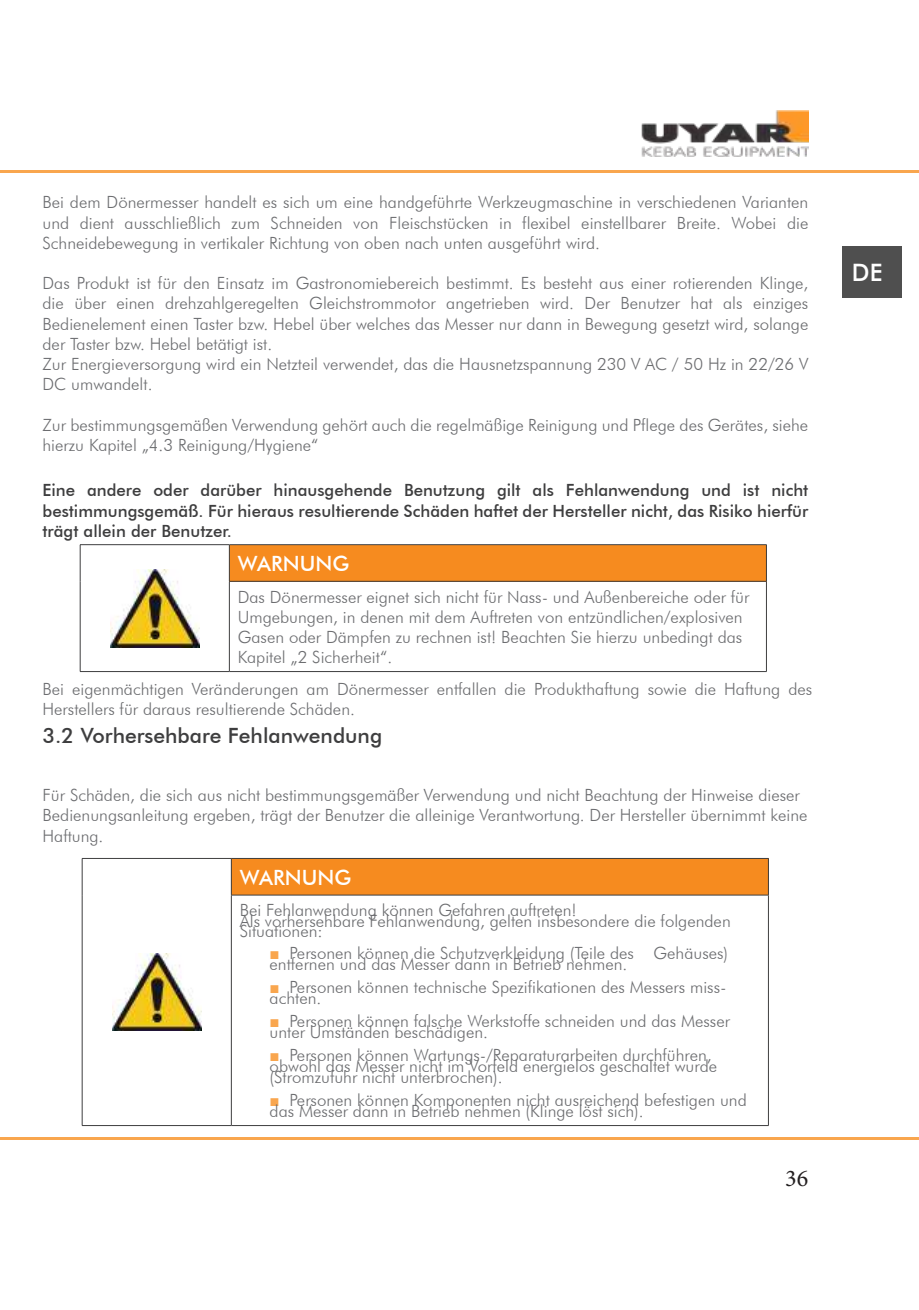
<style>
.page{position:relative;width:919px;height:1310px;background:#fff}
.page>*{position:absolute;margin:0;border:0;box-sizing:border-box;transform-origin:0 0}
.t1{font:24px "Minion Pro";color:#231f20}
.t2{font:500 24px "Futura BT";color:#fff}
.t3{font:500 21px "Futura BT";color:#3e3e3f}
.t4{font:500 21px "Futura BT";color:#fff}
.t5{font:300 16.8px/20.1px "Futura BT";color:#6c6d70}
.t6{font:500 16.8px/20.1px "Futura BT";color:#3e3e3f;text-align:justify}
.s1{font-family:"Arial";font-weight:400;color:#f9a64e}
</style>
<div class="page">
<hr style="left:0;top:1137px;width:918px;height:3px;background:#f9a64e">
<hr style="left:0;top:170px;width:918px;height:3px;background:#f9a64e">
<img style="left:641px;top:111px;width:167px;height:46px">
<div style="left:229px;top:545px;width:537px;height:36px;background:#f68b1f"></div>
<hr style="left:80px;top:544px;width:149px;height:1px;background:#3e3e3f">
<hr style="left:80px;top:545px;width:1px;height:36px;background:#3e3e3f">
<hr style="left:80px;top:581px;width:1px;height:90px;background:#3e3e3f">
<hr style="left:80px;top:671px;width:149px;height:1px;background:#3e3e3f">
<hr style="left:229px;top:544px;width:537px;height:1px;background:#3e3e3f">
<hr style="left:229px;top:545px;width:1px;height:36px;background:#3e3e3f">
<hr style="left:765px;top:545px;width:1px;height:36px;background:#3e3e3f">
<hr style="left:229px;top:581px;width:537px;height:1px;background:#3e3e3f">
<hr style="left:229px;top:581px;width:1px;height:90px;background:#3e3e3f">
<hr style="left:765px;top:581px;width:1px;height:90px;background:#3e3e3f">
<hr style="left:229px;top:671px;width:537px;height:1px;background:#3e3e3f">
<img style="left:110px;top:569px;width:89px;height:78px">
<div style="left:231px;top:858px;width:537px;height:37px;background:#f68b1f"></div>
<hr style="left:82px;top:858px;width:149px;height:1px;background:#3e3e3f">
<hr style="left:82px;top:858px;width:1px;height:37px;background:#3e3e3f">
<hr style="left:82px;top:895px;width:1px;height:230px;background:#3e3e3f">
<hr style="left:82px;top:1125px;width:149px;height:1px;background:#3e3e3f">
<hr style="left:231px;top:858px;width:537px;height:1px;background:#3e3e3f">
<hr style="left:231px;top:858px;width:1px;height:37px;background:#3e3e3f">
<hr style="left:767px;top:858px;width:1px;height:37px;background:#3e3e3f">
<hr style="left:231px;top:894px;width:537px;height:1px;background:#3e3e3f">
<hr style="left:231px;top:895px;width:1px;height:230px;background:#3e3e3f">
<hr style="left:767px;top:895px;width:1px;height:230px;background:#3e3e3f">
<hr style="left:231px;top:1125px;width:537px;height:1px;background:#3e3e3f">
<img style="left:112px;top:953px;width:89px;height:78px">
<div style="left:842px;top:247px;width:59px;height:51px;background:#4f4f4f"></div>
<p class="t5" style="left:43px;top:192px;width:767px;text-align:justify">Bei dem Dönermesser handelt es sich um eine handgeführte Werkzeugmaschine in verschiedenen Varianten und dient ausschließlich zum Schneiden von Fleischstücken in flexibel einstellbarer Breite. Wobei die Schneidebewegung in vertikaler Richtung von oben nach unten ausgeführt wird.</p>
<p class="t5" style="left:43px;top:273px;width:767px">Das Produkt ist für den Einsatz im Gastronomiebereich bestimmt. Es besteht aus einer rotierenden Klinge, die über einen drehzahlgeregelten Gleichstrommotor angetrieben wird. Der Benutzer hat als einziges Bedienelement einen Taster bzw. Hebel über welches das Messer nur dann in Bewegung gesetzt wird, solange der Taster bzw. Hebel betätigt ist.<br>Zur Energieversorgung wird ein Netzteil verwendet, das die Hausnetzspannung 230 V AC / 50 Hz in 22/26 V DC umwandelt.</p>
<p class="t5" style="left:43px;top:414px;width:767px">Zur bestimmungsgemäßen Verwendung gehört auch die regelmäßige Reinigung und Pflege des Gerätes, siehe hierzu Kapitel „4.3 Reinigung/Hygiene“</p>
<p class="t6" style="left:43px;top:480px;width:767px">Eine andere oder darüber hinausgehende Benutzung gilt als Fehlanwendung und ist nicht bestimmungsgemäß. Für hieraus resultierende Schäden haftet der Hersteller nicht, das Risiko hierfür trägt allein der Benutzer.</p>
<p class="t4" style="left:238px;top:551px;width:113px">WARNUNG</p>
<p class="t5" style="left:238px;top:586px;width:513px">Das Dönermesser eignet sich nicht für Nass- und Außenbereiche oder für Umgebungen, in denen mit dem Auftreten von entzündlichen/explosiven Gasen oder Dämpfen zu rechnen ist! Beachten Sie hierzu unbedingt das Kapitel „2 Sicherheit“.</p>
<p class="t5" style="left:43px;top:679px;width:771px">Bei eigenmächtigen Veränderungen am Dönermesser entfallen die Produkthaftung sowie die Haftung des<br>Herstellers für daraus resultierende Schäden.</p>
<p class="t3" style="left:43px;top:723px;width:341px">3.2 Vorhersehbare Fehlanwendung</p>
<p class="t5" style="left:43px;top:785px;width:766px">Für Schäden, die sich aus nicht bestimmungsgemäßer Verwendung und nicht Beachtung der Hinweise dieser<br>Bedienungsanleitung ergeben, trägt der Benutzer die alleinige Verantwortung. Der Hersteller übernimmt keine<br>Haftung.</p>
<p class="t4" style="left:240px;top:864px;width:113px">WARNUNG</p>
<p class="t5" style="left:240px;top:900px;width:338px">Bei Fehlanwendung können Gefahren auftreten!</p>
<p class="t5" style="left:240px;top:910px;width:492px">Als vorhersehbare Fehlanwendung, gelten insbesondere die folgenden</p>
<p class="t5" style="left:240px;top:921px;width:84px">Situationen:</p>
<p class="t5" style="left:269px;top:942px;width:460px"><span class="s1">■</span> Personen können die Schutzverkleidung (Teile des Gehäuses)</p>
<p class="t5" style="left:269px;top:954px;width:359px">entfernen und das Messer dann in Betrieb nehmen.</p>
<p class="t5" style="left:269px;top:977px;width:458px"><span class="s1">■</span> Personen können technische Spezifikationen des Messers miss-</p>
<p class="t5" style="left:269px;top:988px;width:53px">achten.</p>
<p class="t5" style="left:269px;top:1011px;width:462px"><span class="s1">■</span> Personen können falsche Werkstoffe schneiden und das Messer</p>
<p class="t5" style="left:269px;top:1022px;width:220px">unter Umständen beschädigen.</p>
<p class="t5" style="left:269px;top:1045px;width:443px"><span class="s1">■</span> Personen können Wartungs-/Reparaturarbeiten durchführen,</p>
<p class="t5" style="left:269px;top:1056px;width:449px">obwohl das Messer nicht im Vorfeld energielos geschaltet wurde</p>
<p class="t5" style="left:269px;top:1067px;width:234px">(Stromzufuhr nicht unterbrochen).</p>
<p class="t5" style="left:269px;top:1090px;width:478px"><span class="s1">■</span> Personen können Komponenten nicht ausreichend befestigen und</p>
<p class="t5" style="left:269px;top:1101px;width:375px">das Messer dann in Betrieb nehmen (Klinge löst sich).</p>
<h1 class="t1" style="left:785px;top:1162px;width:25px">36</h1>
<h1 class="t2" style="left:851px;top:258px;width:32px">DE</h1>
</div>
